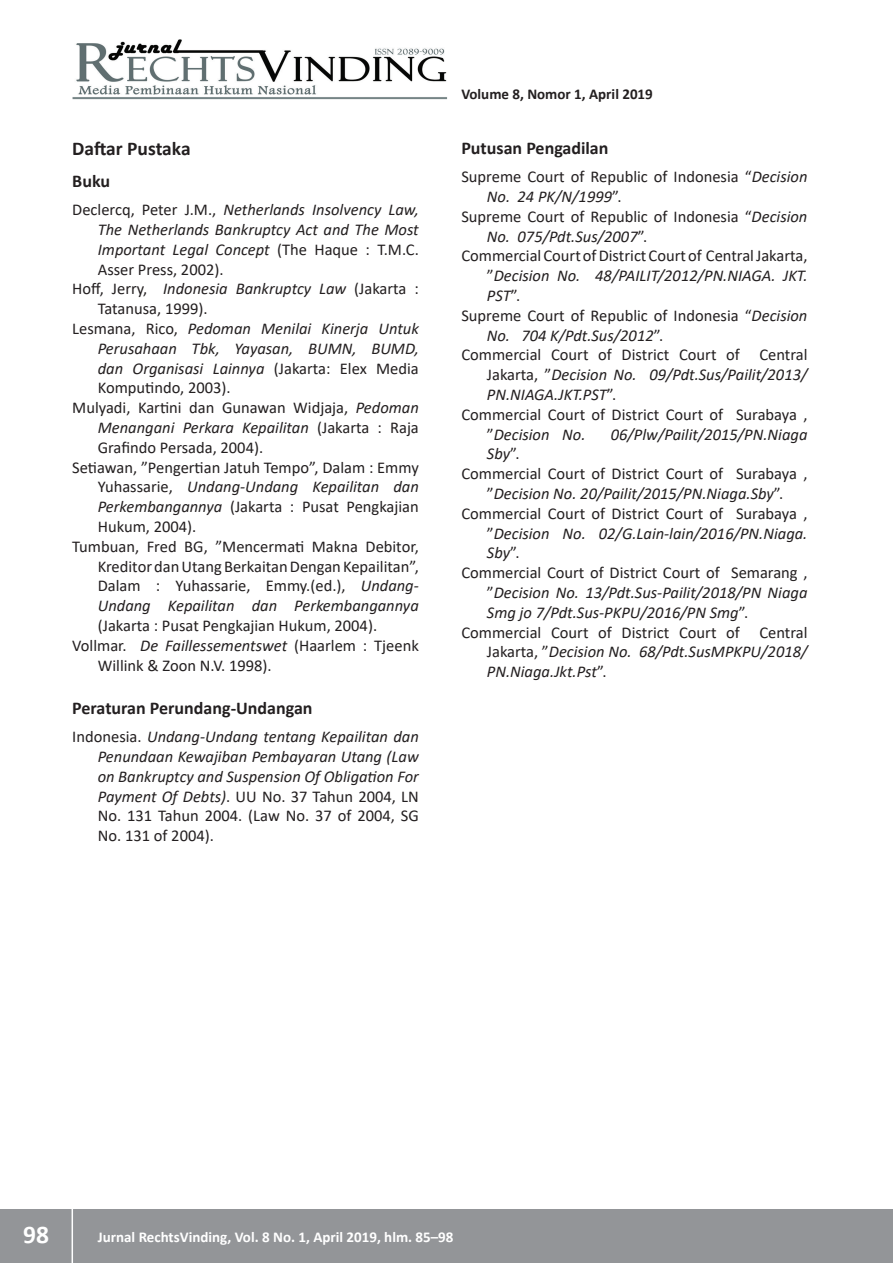
<style>
.page{position:relative;width:893px;height:1263px;background:#fff}
.page>*{position:absolute;margin:0;border:0;box-sizing:border-box;transform-origin:0 0}
.t1{font:700 25.5px "Calibri";color:#fff}
.t2{font:700 19.5px "Calibri";color:#231f20}
.t3{font:700 18px "Calibri";color:#231f20}
.t4{font:italic 16.5px/19.8px "Calibri";color:#231f20;text-align:justify}
.t5{font:16.5px "Calibri";color:#231f20}
.t6{font:700 15px "Calibri";color:#fff}
.t7{font:700 15px "Calibri";color:#231f20}
.s1{font-style:normal}
.s2{font-style:italic}
</style>
<div class="page">
<div style="left:0;top:1209px;width:893px;height:54px;background:#939598"></div>
<hr style="left:72px;top:1206px;width:1px;height:57px;background:#fff">
<img style="left:72px;top:39px;width:375px;height:60px">
<p class="t2" style="left:72px;top:140px;width:120px">Daftar Pustaka</p>
<p class="t3" style="left:72px;top:173px;width:39px">Buku</p>
<p class="t4" style="left:72px;top:201px;width:348px"><span class="s1">Declercq, Peter J.M.,</span> Netherlands Insolvency Law,</p>
<p class="t4" style="left:98px;top:221px;width:323px">The Netherlands Bankruptcy Act and The Most</p>
<p class="t4" style="left:98px;top:241px;width:323px">Important Legal Concept <span class="s1">(The Haque : T.M.C.</span></p>
<p class="t5" style="left:98px;top:262px;width:127px">Asser Press, 2002).</p>
<p class="t4" style="left:72px;top:280px;width:348px"><span class="s1">Hoff, Jerry,</span> Indonesia Bankruptcy Law <span class="s1">(Jakarta :</span></p>
<p class="t5" style="left:98px;top:302px;width:111px">Tatanusa, 1999).</p>
<p class="t4" style="left:72px;top:320px;width:348px"><span class="s1">Lesmana, Rico,</span> Pedoman Menilai Kinerja Untuk</p>
<p class="t4" style="left:98px;top:340px;width:323px">Perusahaan Tbk, Yayasan, BUMN, BUMD,</p>
<p class="t4" style="left:98px;top:360px;width:323px">dan Organisasi Lainnya <span class="s1">(Jakarta: Elex Media</span></p>
<p class="t5" style="left:98px;top:381px;width:134px">Komputindo, 2003).</p>
<p class="t5" style="left:72px;top:401px;width:348px">Mulyadi, Kartini dan Gunawan Widjaja, <span class="s2">Pedoman</span></p>
<p class="t4" style="left:98px;top:419px;width:323px">Menangani Perkara Kepailitan <span class="s1">(Jakarta : Raja</span></p>
<p class="t5" style="left:98px;top:440px;width:167px">Grafindo Persada, 2004).</p>
<p class="t5" style="left:72px;top:460px;width:348px">Setiawan, ”Pengertian Jatuh Tempo”, Dalam : Emmy</p>
<p class="t4" style="left:98px;top:478px;width:323px"><span class="s1">Yuhassarie,</span> Undang-Undang Kepailitan dan</p>
<p class="t5" style="left:98px;top:500px;width:322px"><span class="s2">Perkembangannya</span> (Jakarta : Pusat Pengkajian</p>
<p class="t5" style="left:98px;top:520px;width:100px">Hukum, 2004).</p>
<p class="t5" style="left:72px;top:539px;width:348px">Tumbuan, Fred BG, ”Mencermati Makna Debitor,</p>
<p class="t5" style="left:98px;top:559px;width:323px">Kreditor dan Utang Berkaitan Dengan Kepailitan”,</p>
<p class="t5" style="left:98px;top:579px;width:323px">Dalam : Yuhassarie, Emmy.(ed.), <span class="s2">Undang-</span></p>
<p class="t4" style="left:98px;top:597px;width:323px">Undang Kepailitan dan Perkembangannya</p>
<p class="t5" style="left:98px;top:619px;width:281px">(Jakarta : Pusat Pengkajian Hukum, 2004).</p>
<p class="t5" style="left:72px;top:638px;width:348px">Vollmar. <span class="s2">De Faillessementswet</span> (Haarlem : Tjeenk</p>
<p class="t5" style="left:98px;top:658px;width:175px">Willink &amp; Zoon N.V. 1998).</p>
<p class="t3" style="left:72px;top:700px;width:242px">Peraturan Perundang-Undangan</p>
<p class="t4" style="left:98px;top:728px;width:323px;text-indent:-26px"><span class="s1">Indonesia.</span> Undang-Undang tentang Kepailitan dan Penundaan Kewajiban Pembayaran Utang (Law on Bankruptcy and Suspension Of Obligation For Payment Of Debts)<span class="s1">. UU No. 37 Tahun 2004, LN No. 131 Tahun 2004. (Law No. 37 of 2004, SG No. 131 of 2004).</span></p>
<p class="t7" style="left:461px;top:88px;width:193px">Volume 8, Nomor 1, April 2019</p>
<p class="t3" style="left:461px;top:140px;width:149px">Putusan Pengadilan</p>
<p class="t5" style="left:461px;top:170px;width:348px">Supreme Court of Republic of Indonesia “<span class="s2">Decision</span></p>
<p class="t4" style="left:487px;top:188px;width:136px">No. 24 PK/N/1999<span class="s1">”.</span></p>
<p class="t5" style="left:461px;top:209px;width:348px">Supreme Court of Republic of Indonesia “<span class="s2">Decision</span></p>
<p class="t4" style="left:487px;top:227px;width:162px">No. 075/Pdt.Sus/2007<span class="s1">”.</span></p>
<p class="t5" style="left:461px;top:249px;width:348px">Commercial Court of District Court of Central Jakarta,</p>
<p class="t4" style="left:487px;top:267px;width:322px"><span class="s1">”</span>Decision No. 48/PAILIT/2012/PN.NIAGA. JKT.</p>
<p class="t4" style="left:487px;top:287px;width:35px">PST<span class="s1">”.</span></p>
<p class="t5" style="left:461px;top:308px;width:348px">Supreme Court of Republic of Indonesia “<span class="s2">Decision</span></p>
<p class="t4" style="left:487px;top:326px;width:178px">No. 704 K/Pdt.Sus/2012<span class="s1">”.</span></p>
<p class="t5" style="left:461px;top:348px;width:348px">Commercial Court of District Court of Central</p>
<p class="t4" style="left:487px;top:366px;width:322px"><span class="s1">Jakarta, ”</span>Decision No. 09/Pdt.Sus/Pailit/2013/</p>
<p class="t4" style="left:487px;top:386px;width:131px">PN.NIAGA.JKT.PST<span class="s1">”.</span></p>
<p class="t5" style="left:461px;top:407px;width:348px">Commercial Court of District Court of Surabaya ,</p>
<p class="t4" style="left:487px;top:425px;width:100px"><span class="s1">”</span>Decision No.</p>
<p class="t4" style="left:611px;top:425px;width:198px">06/Plw/Pailit/2015/PN.Niaga</p>
<p class="t4" style="left:487px;top:445px;width:34px">Sby<span class="s1">”.</span></p>
<p class="t5" style="left:461px;top:467px;width:348px">Commercial Court of District Court of Surabaya ,</p>
<p class="t4" style="left:487px;top:485px;width:298px"><span class="s1">”</span>Decision No. 20/Pailit/2015/PN.Niaga.Sby<span class="s1">”.</span></p>
<p class="t5" style="left:461px;top:506px;width:348px">Commercial Court of District Court of Surabaya ,</p>
<p class="t4" style="left:487px;top:524px;width:322px"><span class="s1">”</span>Decision No. 02/G.Lain-lain/2016/PN.Niaga.</p>
<p class="t4" style="left:487px;top:544px;width:34px">Sby<span class="s1">”.</span></p>
<p class="t5" style="left:461px;top:566px;width:348px">Commercial Court of District Court of Semarang ,</p>
<p class="t4" style="left:487px;top:584px;width:322px"><span class="s1">”</span>Decision No. 13/Pdt.Sus-Pailit/2018/PN Niaga</p>
<p class="t4" style="left:487px;top:604px;width:263px">Smg jo 7/Pdt.Sus-PKPU/2016/PN Smg<span class="s1">”.</span></p>
<p class="t5" style="left:461px;top:625px;width:348px">Commercial Court of District Court of Central</p>
<p class="t4" style="left:487px;top:643px;width:322px"><span class="s1">Jakarta, ”</span>Decision No. 68/Pdt.SusMPKPU/2018/</p>
<p class="t4" style="left:487px;top:663px;width:121px">PN.Niaga.Jkt.Pst<span class="s1">”.</span></p>
<h1 class="t1" style="left:23px;top:1224px;width:27px">98</h1>
<p class="t6" style="left:98px;top:1231px;width:357px">Jurnal RechtsVinding, Vol. 8 No. 1, April 2019, hlm. 85–98</p>
</div>
